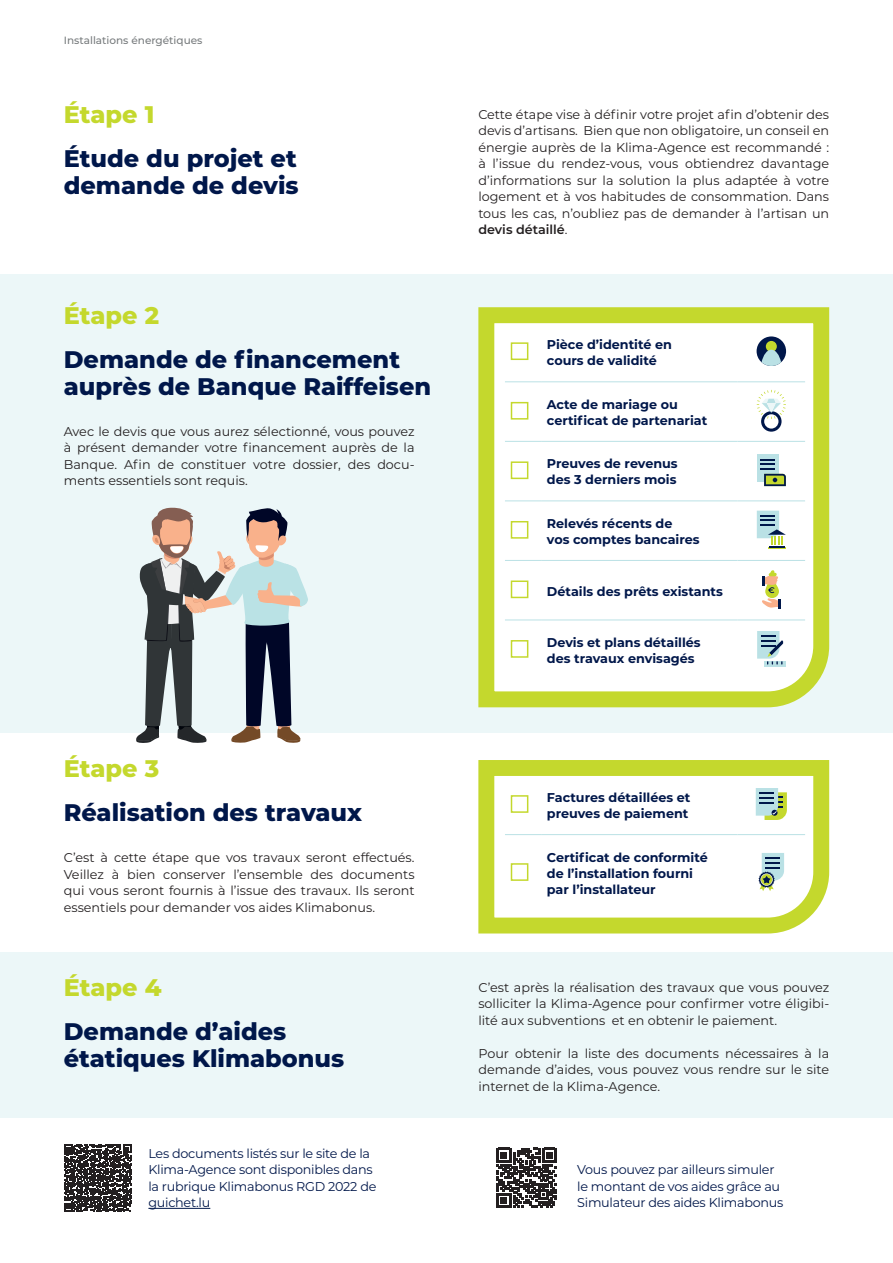
<style>
.page{position:relative;width:893px;height:1263px;background:#fff}
.page>*{position:absolute;margin:0;border:0;box-sizing:border-box;transform-origin:0 0}
.t1{font:800 24px/27px "Montserrat";color:#00174a}
.t2{font:800 24px "Montserrat";color:#c4d82d}
.t3{font:12.75px/16.5px "Montserrat";color:#231f20;text-align:justify}
.t4{font:700 12.75px/15.9px "Montserrat";color:#00174a}
.t5{font:12.75px/16.5px "Montserrat";letter-spacing:-.02em;color:#00174a}
.t6{font:500 10.5px "Montserrat";color:#777b7d}
.s1{font-weight:600}
</style>
<div class="page">
<div style="left:0;top:274px;width:893px;height:459px;background:#ecf7f8"></div>
<div style="left:0;top:953px;width:893px;height:165px;background:#ecf7f8"></div>
<svg style="left:478px;top:307px;width:352px;height:401px;background:#f4f8db"></svg>
<hr style="left:505px;top:381px;width:36px;height:1px;background:#bae1e5">
<hr style="left:541px;top:381px;width:197px;height:1px;background:#bae1e5">
<hr style="left:738px;top:381px;width:67px;height:1px;background:#bae1e5">
<hr style="left:505px;top:441px;width:36px;height:1px;background:#bae1e5">
<hr style="left:541px;top:441px;width:197px;height:1px;background:#bae1e5">
<hr style="left:738px;top:441px;width:67px;height:1px;background:#bae1e5">
<hr style="left:505px;top:500px;width:36px;height:1px;background:#bae1e5">
<hr style="left:541px;top:500px;width:197px;height:1px;background:#bae1e5">
<hr style="left:738px;top:500px;width:67px;height:1px;background:#bae1e5">
<hr style="left:505px;top:560px;width:36px;height:1px;background:#bae1e5">
<hr style="left:541px;top:560px;width:197px;height:1px;background:#bae1e5">
<hr style="left:738px;top:560px;width:67px;height:1px;background:#bae1e5">
<hr style="left:505px;top:620px;width:36px;height:1px;background:#bae1e5">
<hr style="left:541px;top:620px;width:197px;height:1px;background:#bae1e5">
<hr style="left:738px;top:620px;width:67px;height:1px;background:#bae1e5">
<div style="left:511px;top:342px;width:17px;height:18px;border:1px solid #c4d82d"></div>
<div style="left:757px;top:336px;width:29px;height:30px;background:#00174a;border-radius:50%"></div>
<div style="left:766px;top:341px;width:11px;height:11px;background:#c4d82d;border-radius:50%"></div>
<svg style="left:762px;top:350px;width:19px;height:16px"></svg>
<div style="left:511px;top:402px;width:17px;height:18px;border:1px solid #c4d82d"></div>
<svg style="left:757px;top:390px;width:29px;height:42px"></svg>
<div style="left:511px;top:461px;width:17px;height:18px;border:1px solid #c4d82d"></div>
<div style="left:757px;top:454px;width:22px;height:28px;background:#bae1e5"></div>
<svg style="left:760px;top:459px;width:26px;height:27px"></svg>
<div style="left:511px;top:521px;width:17px;height:18px;border:1px solid #c4d82d"></div>
<svg style="left:757px;top:511px;width:29px;height:38px"></svg>
<div style="left:511px;top:580px;width:17px;height:18px;border:1px solid #c4d82d"></div>
<svg style="left:761px;top:570px;width:20px;height:38px"></svg>
<div style="left:511px;top:640px;width:17px;height:18px;border:1px solid #c4d82d"></div>
<svg style="left:764px;top:661px;width:21px;height:6px"></svg>
<svg style="left:757px;top:631px;width:26px;height:33px"></svg>
<hr style="left:148px;top:1208px;width:62px;height:1px;background:#00174a">
<svg style="left:64px;top:1144px;width:67px;height:67px"></svg>
<svg style="left:497px;top:1148px;width:60px;height:60px"></svg>
<svg style="left:478px;top:760px;width:352px;height:174px"></svg>
<hr style="left:505px;top:834px;width:36px;height:1px;background:#bae1e5">
<hr style="left:541px;top:834px;width:197px;height:1px;background:#bae1e5">
<hr style="left:738px;top:834px;width:67px;height:1px;background:#bae1e5">
<div style="left:511px;top:795px;width:17px;height:18px;border:1px solid #c4d82d"></div>
<svg style="left:756px;top:788px;width:31px;height:32px"></svg>
<div style="left:511px;top:863px;width:17px;height:18px;border:1px solid #c4d82d"></div>
<svg style="left:759px;top:853px;width:25px;height:38px"></svg>
<svg style="left:136px;top:507px;width:172px;height:236px"></svg>
<p class="t6" style="left:64px;top:33px;width:140px">Installations énergétiques</p>
<p class="t2" style="left:64px;top:97px;width:92px">Étape 1</p>
<p class="t1" style="left:64px;top:144px;width:236px">Étude du projet et demande de devis</p>
<p class="t2" style="left:64px;top:298px;width:97px">Étape 2</p>
<p class="t1" style="left:64px;top:345px;width:369px">Demande de financement auprès de Banque Raiffeisen</p>
<p class="t3" style="left:64px;top:423px;width:352px">Avec le devis que vous aurez sélectionné, vous pouvez à présent demander votre financement auprès de la Banque. Afin de constituer votre dossier, des docu&shy;ments essentiels sont requis.</p>
<p class="t2" style="left:64px;top:751px;width:97px">Étape 3</p>
<p class="t1" style="left:64px;top:797px;width:300px">Réalisation des travaux</p>
<p class="t3" style="left:64px;top:849px;width:352px">C’est à cette étape que vos travaux seront effectués.<br>Veillez à bien conserver l’ensemble des documents qui vous seront fournis à l’issue des travaux. Ils seront essentiels pour demander vos aides Klimabonus.</p>
<p class="t2" style="left:64px;top:970px;width:99px">Étape 4</p>
<p class="t1" style="left:64px;top:1017px;width:282px">Demande d’aides étatiques Klimabonus</p>
<p class="t5" style="left:148px;top:1144px;width:230px">Les documents listés sur le site de la<br>Klima-Agence sont disponibles dans la rubrique Klimabonus RGD 2022 de guichet.lu</p>
<p class="t3" style="left:478px;top:105px;width:352px">Cette étape vise à définir votre projet afin d’obtenir des devis d’artisans. Bien que non obligatoire, un conseil en énergie auprès de la Klima-Agence est recommandé : à l’issue du rendez-vous, vous obtiendrez davantage d’informations sur la solution la plus adaptée à votre logement et à vos habitudes de consommation. Dans tous les cas, n’oubliez pas de demander à l’artisan un <span class="s1">devis détaillé</span>.</p>
<p class="t4" style="left:547px;top:336px;width:127px">Pièce d’identité en cours de validité</p>
<p class="t4" style="left:547px;top:396px;width:162px">Acte de mariage ou certificat de partenariat</p>
<p class="t4" style="left:547px;top:455px;width:132px">Preuves de revenus des 3 derniers mois</p>
<p class="t4" style="left:547px;top:515px;width:154px">Relevés récents de<br>vos comptes bancaires</p>
<p class="t4" style="left:547px;top:582px;width:178px">Détails des prêts existants</p>
<p class="t4" style="left:547px;top:634px;width:155px">Devis et plans détaillés des travaux envisagés</p>
<p class="t4" style="left:547px;top:789px;width:145px">Factures détaillées et preuves de paiement</p>
<p class="t4" style="left:547px;top:849px;width:162px">Certificat de conformité de l’installation fourni par l’installateur</p>
<p class="t3" style="left:478px;top:978px;width:352px">C’est après la réalisation des travaux que vous pouvez solliciter la Klima-Agence pour confirmer votre éligibi&shy;lité aux subventions et en obtenir le paiement.</p>
<p class="t3" style="left:478px;top:1044px;width:352px">Pour obtenir la liste des documents nécessaires à la demande d’aides, vous pouvez vous rendre sur le site internet de la Klima-Agence.</p>
<p class="t5" style="left:577px;top:1161px;width:208px">Vous pouvez par ailleurs simuler le montant de vos aides grâce au<br>Simulateur des aides Klimabonus</p>
</div>
